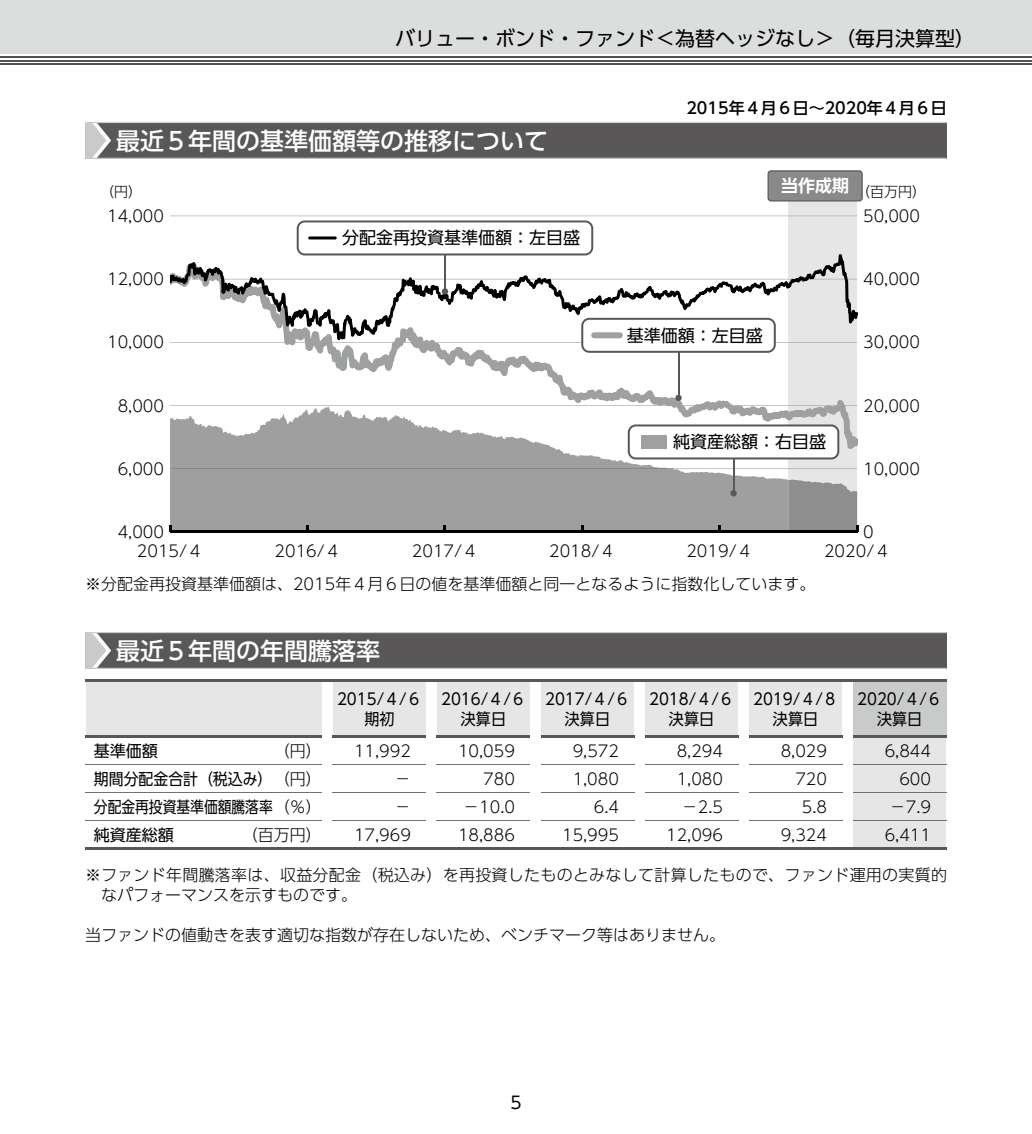
<style>
.page{position:relative;width:1032px;height:1134px;background:#fff}
.page>*{position:absolute;margin:0;border:0;box-sizing:border-box;transform-origin:0 0}
.t1{font:500 24px "UD Shin Go Pro";color:#fff}
.t2{font:20px "UD Shin Go Pro";color:#000}
.t3{font:17px "UD Shin Go Pro";color:#000}
.t4{font:700 17px "UD Shin Go Pro De";color:#fff}
.t5{font:300 16px/20px "UD Shin Go Pro";color:#000}
.t6{font:16px/20px "UD Shin Go Pro";color:#000;text-align:center;scale:.94 1}
.t7{font:500 16px "UD Shin Go Pro";color:#000}
.t8{font:16px "UD Shin Go Pro";color:#000;scale:.86 1}
.t9{font:16px "UD Shin Go Pro";color:#000;scale:.93 1}
.t10{font:16px "UD Shin Go Pro";color:#000}
.t11{font:300 14px "UD Shin Go Pro";color:#000}
.s1{font-weight:300}
</style>
<div class="page">
<div style="left:0;top:0;width:1032px;height:54px;background:#dcdddd"></div>
<hr style="left:0;top:63px;width:1032px;height:2px;background:#545251">
<hr style="left:0;top:60px;width:1032px;height:1px;background:#545251">
<hr style="left:0;top:56px;width:1032px;height:2px;background:#545251">
<div style="left:85px;top:122px;width:862px;height:36px;background:#595757"></div>
<hr style="left:85px;top:158px;width:861px;height:1px;background:#c9caca">
<hr style="left:85px;top:122px;width:862px;height:1px;background:#c9caca">
<svg style="left:85px;top:123px;width:26px;height:35px"></svg>
<div style="left:789px;top:186px;width:68px;height:346px;background:#e6e6e6"></div>
<svg style="left:767px;top:170px;width:96px;height:31px;background:#878787"></svg>
<div style="left:170px;top:449px;width:619px;height:82px;background:#9f9fa0"></div>
<svg style="left:170px;top:468px;width:687px;height:1px"></svg>
<svg style="left:170px;top:353px;width:687px;height:96px"></svg>
<svg style="left:170px;top:255px;width:687px;height:63px"></svg>
<svg style="left:789px;top:479px;width:69px;height:53px;background:#939394"></svg>
<hr style="left:170px;top:531px;width:687px;height:2px;background:#000">
<hr style="left:444px;top:238px;width:2px;height:54px;background:#595757">
<div style="left:442px;top:288px;width:6px;height:7px;background:#595757;border-radius:50%"></div>
<svg style="left:170px;top:216px;width:687px;height:39px"></svg>
<hr style="left:308px;top:236px;width:29px;height:3px;background:#000;border-radius:2px">
<hr style="left:678px;top:335px;width:1px;height:63px;background:#595757">
<div style="left:675px;top:395px;width:7px;height:6px;background:#595757;border-radius:50%"></div>
<svg style="left:170px;top:318px;width:687px;height:35px"></svg>
<div style="left:591px;top:332px;width:32px;height:6px;background:#9fa0a0;border-radius:3px"></div>
<hr style="left:733px;top:445px;width:1px;height:48px;background:#595757">
<div style="left:730px;top:490px;width:7px;height:6px;background:#595757;border-radius:50%"></div>
<svg style="left:628px;top:424px;width:211px;height:35px"></svg>
<div style="left:641px;top:435px;width:25px;height:13px;background:#9fa0a0"></div>
<div style="left:85px;top:632px;width:862px;height:36px;background:#595757"></div>
<hr style="left:85px;top:668px;width:861px;height:1px;background:#c9caca">
<hr style="left:85px;top:632px;width:862px;height:1px;background:#c9caca">
<svg style="left:85px;top:633px;width:26px;height:35px"></svg>
<svg style="left:86px;top:680px;width:860px;height:170px"></svg>
<hr style="left:853px;top:848px;width:93px;height:2px;background:#595757">
<hr style="left:645px;top:736px;width:93px;height:2px;background:#595757">
<p class="t2" style="left:395px;top:22px;width:581px">バリュー・ボンド・ファンド＜為替ヘッジなし＞（毎月決算型）</p>
<h1 class="t1" style="left:116px;top:121px;width:433px">最近５年間の基準価額等の推移について</h1>
<p class="t7" style="left:686px;top:95px;width:262px">2015年４月６日～2020年４月６日</p>
<p class="t11" style="left:100px;top:181px;width:43px">（円）</p>
<p class="t4" style="left:781px;top:172px;width:69px">当作成期</p>
<p class="t5" style="left:107px;top:205px;width:58px">14,000</p>
<p class="t5" style="left:107px;top:269px;width:58px">12,000</p>
<p class="t3" style="left:342px;top:224px;width:239px">分配金再投資基準価額：左目盛</p>
<p class="t11" style="left:856px;top:181px;width:71px">（百万円）</p>
<p class="t5" style="left:863px;top:205px;width:58px">50,000</p>
<p class="t5" style="left:863px;top:269px;width:58px">40,000</p>
<p class="t5" style="left:107px;top:332px;width:58px">10,000</p>
<p class="t3" style="left:627px;top:322px;width:137px">基準価額：左目盛</p>
<p class="t5" style="left:863px;top:332px;width:58px">30,000</p>
<p class="t5" style="left:118px;top:395px;width:48px">8,000</p>
<p class="t5" style="left:118px;top:458px;width:48px">6,000</p>
<p class="t3" style="left:673px;top:428px;width:154px">純資産総額：右目盛</p>
<p class="t5" style="left:863px;top:395px;width:58px">20,000</p>
<p class="t5" style="left:863px;top:458px;width:58px">10,000</p>
<p class="t5" style="left:118px;top:521px;width:48px">4,000</p>
<p class="t5" style="left:863px;top:521px;width:12px">0</p>
<p class="t5" style="left:137px;top:540px;width:68px">2015/４</p>
<p class="t5" style="left:275px;top:540px;width:68px">2016/４</p>
<p class="t5" style="left:412px;top:540px;width:68px">2017/４</p>
<p class="t5" style="left:549px;top:540px;width:68px">2018/４</p>
<p class="t5" style="left:686px;top:540px;width:68px">2019/４</p>
<p class="t5" style="left:824px;top:540px;width:68px">2020/４</p>
<p class="t5" style="left:85px;top:573px;width:732px">※分配金再投資基準価額は、2015年４月６日の値を基準価額と同一となるように指数化しています。</p>
<h1 class="t1" style="left:116px;top:631px;width:265px">最近５年間の年間騰落率</h1>
<p class="t6" style="left:337px;top:688px;width:92px">2015/４/６期初</p>
<p class="t6" style="left:441px;top:688px;width:92px">2016/４/６決算日</p>
<p class="t6" style="left:545px;top:688px;width:92px">2017/４/６決算日</p>
<p class="t6" style="left:649px;top:688px;width:92px">2018/４/６決算日</p>
<p class="t6" style="left:753px;top:688px;width:92px">2019/４/８決算日</p>
<p class="t6" style="left:857px;top:688px;width:92px">2020/４/６決算日</p>
<p class="t10" style="left:94px;top:738px;width:65px">基準価額</p>
<p class="t5" style="left:274px;top:741px;width:49px">（円）</p>
<p class="t5" style="left:354px;top:741px;width:58px">11,992</p>
<p class="t5" style="left:458px;top:741px;width:58px">10,059</p>
<p class="t5" style="left:573px;top:741px;width:48px">9,572</p>
<p class="t5" style="left:677px;top:741px;width:48px">8,294</p>
<p class="t5" style="left:781px;top:741px;width:48px">8,029</p>
<p class="t5" style="left:885px;top:741px;width:48px">6,844</p>
<p class="t9" style="left:94px;top:766px;width:247px">期間分配金合計（税込み）<span class="s1">（円）</span></p>
<p class="t5" style="left:395px;top:768px;width:17px">－</p>
<p class="t5" style="left:483px;top:768px;width:33px">780</p>
<p class="t5" style="left:573px;top:768px;width:48px">1,080</p>
<p class="t5" style="left:677px;top:768px;width:48px">1,080</p>
<p class="t5" style="left:795px;top:768px;width:33px">720</p>
<p class="t5" style="left:899px;top:768px;width:33px">600</p>
<p class="t8" style="left:94px;top:794px;width:267px">分配金再投資基準価額騰落率<span class="s1">（％）</span></p>
<p class="t5" style="left:395px;top:796px;width:17px">－</p>
<p class="t5" style="left:463px;top:796px;width:53px">－10.0</p>
<p class="t5" style="left:594px;top:796px;width:27px">6.4</p>
<p class="t5" style="left:682px;top:796px;width:43px">－2.5</p>
<p class="t5" style="left:802px;top:796px;width:27px">5.8</p>
<p class="t5" style="left:890px;top:796px;width:43px">－7.9</p>
<p class="t10" style="left:94px;top:822px;width:81px">純資産総額</p>
<p class="t5" style="left:242px;top:824px;width:81px">（百万円）</p>
<p class="t5" style="left:354px;top:824px;width:58px">17,969</p>
<p class="t5" style="left:458px;top:824px;width:58px">18,886</p>
<p class="t5" style="left:562px;top:824px;width:58px">15,995</p>
<p class="t5" style="left:666px;top:824px;width:58px">12,096</p>
<p class="t5" style="left:781px;top:824px;width:48px">9,324</p>
<p class="t5" style="left:885px;top:824px;width:48px">6,411</p>
<p class="t5" style="left:101px;top:864px;width:847px;text-indent:-16px">※ファンド年間騰落率は、収益分配金（税込み）を再投資したものとみなして計算したもので、ファンド運用の実質的なパフォーマンスを示すものです。</p>
<p class="t5" style="left:85px;top:924px;width:641px">当ファンドの値動きを表す適切な指数が存在しないため、ベンチマーク等はありません。</p>
<p class="t3" style="left:510px;top:1089px;width:13px">5</p>
</div>
